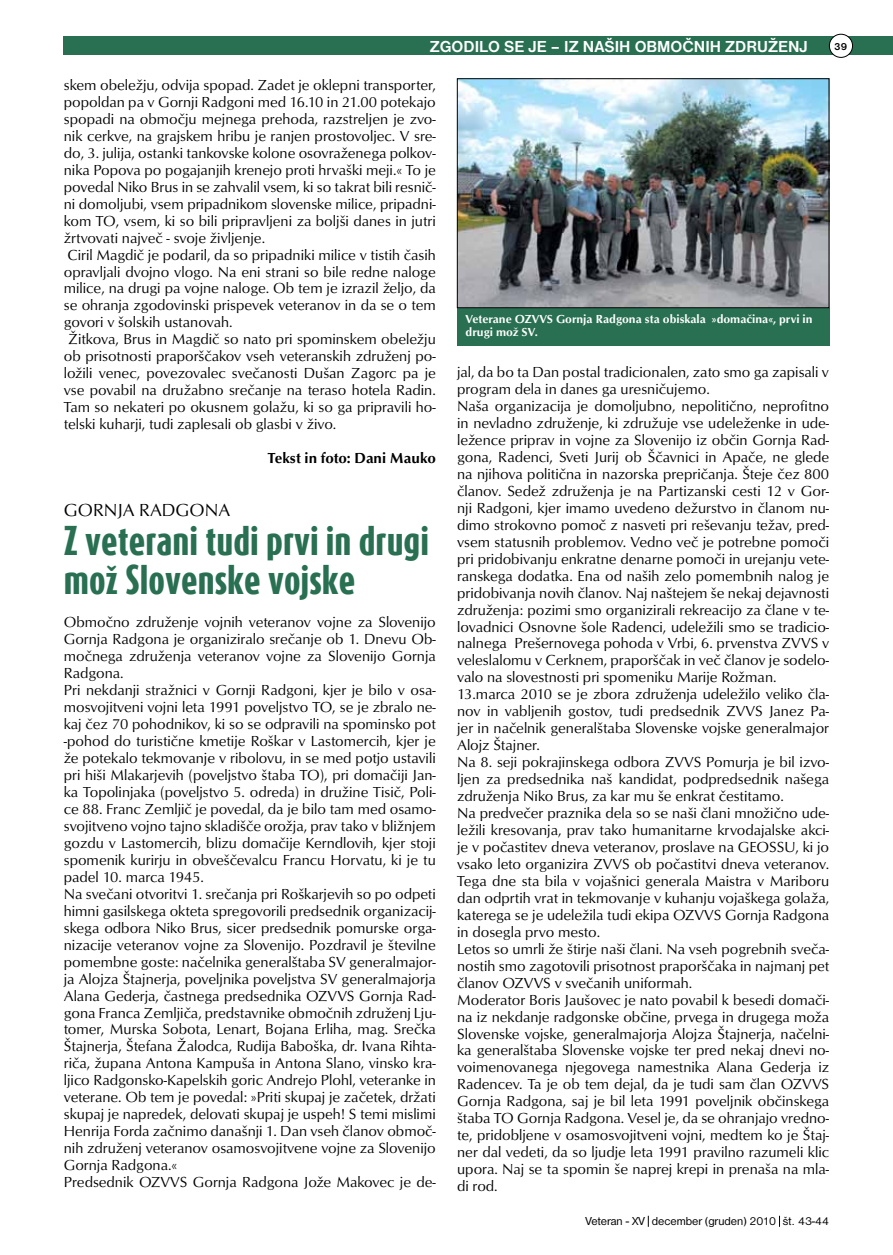
<style>
.page{position:relative;width:893px;height:1255px;background:#fff}
.page>*{position:absolute;margin:0;border:0;box-sizing:border-box;transform-origin:0 0}
.t1{font:800 34.5px/39px "Dax Compact";color:#297052}
.t2{font:18px "Optus TEE";color:#000}
.t3{font:700 16.5px "Nimbus San DEE";color:#fff}
.t4{font:15px/17px "Optus TEE";color:#000}
.t5{font:500 15px "Optus TEE";color:#000}
.t6{font:500 12px/13.5px "Optus TEE";color:#fff}
.t7{font:12px "Nimbus San DEE";color:#000}
.t8{font:700 10.5px "Nimbus San DEE";color:#000}
</style>
<div class="page">
<div style="left:64px;top:36px;width:829px;height:19px;background:#297052"></div>
<div style="left:829px;top:34px;width:23px;height:23px;background:#fff;border-radius:50%"></div>
<div style="left:829px;top:34px;width:24px;height:24px;border:1px solid #000;border-radius:50%"></div>
<div style="left:457px;top:303px;width:372px;height:43px;background:#297052"></div>
<img style="left:459px;top:80px;width:368px;height:226px">
<div style="left:457px;top:78px;width:372px;height:230px;border:1px solid #000"></div>
<p class="t3" style="left:430px;top:37px;width:380px">ZGODILO SE JE – IZ NAŠIH OBMOČNIH ZDRUŽENJ</p>
<p class="t8" style="left:834px;top:40px;width:15px">39</p>
<p class="t4" style="left:64px;top:76px;width:374px">skem obeležju, odvija spopad. Zadet je oklepni transporter,</p>
<p class="t4" style="left:64px;top:93px;width:374px">popoldan pa v Gornji Radgoni med 16.10 in 21.00 potekajo</p>
<p class="t4" style="left:64px;top:110px;width:374px">spopadi na območju mejnega prehoda, razstreljen je zvo-</p>
<p class="t4" style="left:64px;top:127px;width:374px">nik cerkve, na grajskem hribu je ranjen prostovoljec. V sre-</p>
<p class="t4" style="left:64px;top:144px;width:374px">do, 3. julija, ostanki tankovske kolone osovraženega polkov-</p>
<p class="t4" style="left:64px;top:161px;width:374px">nika Popova po pogajanjih krenejo proti hrvaški meji.« To je</p>
<p class="t4" style="left:64px;top:178px;width:374px">povedal Niko Brus in se zahvalil vsem, ki so takrat bili resnič-</p>
<p class="t4" style="left:64px;top:195px;width:374px">ni domoljubi, vsem pripadnikom slovenske milice, pripadni-</p>
<p class="t4" style="left:64px;top:212px;width:374px">kom TO, vsem, ki so bili pripravljeni za boljši danes in jutri</p>
<p class="t4" style="left:64px;top:229px;width:203px">žrtvovati največ - svoje življenje.</p>
<p class="t4" style="left:67px;top:246px;width:370px">Ciril Magdič je podaril, da so pripadniki milice v tistih časih</p>
<p class="t4" style="left:64px;top:263px;width:373px">opravljali dvojno vlogo. Na eni strani so bile redne naloge</p>
<p class="t4" style="left:64px;top:280px;width:373px">milice, na drugi pa vojne naloge. Ob tem je izrazil željo, da</p>
<p class="t4" style="left:64px;top:297px;width:374px">se ohranja zgodovinski prispevek veteranov in da se o tem</p>
<p class="t4" style="left:64px;top:314px;width:170px">govori v šolskih ustanovah.</p>
<p class="t4" style="left:68px;top:331px;width:369px">Žitkova, Brus in Magdič so nato pri spominskem obeležju</p>
<p class="t4" style="left:64px;top:347px;width:374px">ob prisotnosti praporščakov vseh veteranskih združenj po-</p>
<p class="t4" style="left:64px;top:364px;width:374px">ložili venec, povezovalec svečanosti Dušan Zagorc pa je</p>
<p class="t4" style="left:64px;top:381px;width:374px">vse povabil na družabno srečanje na teraso hotela Radin.</p>
<p class="t4" style="left:64px;top:398px;width:374px">Tam so nekateri po okusnem golažu, ki so ga pripravili ho-</p>
<p class="t4" style="left:64px;top:415px;width:274px">telski kuharji, tudi zaplesali ob glasbi v živo.</p>
<p class="t5" style="left:268px;top:448px;width:169px">Tekst in foto: Dani Mauko</p>
<p class="t2" style="left:64px;top:498px;width:168px">GORNJA RADGONA</p>
<h1 class="t1" style="left:64px;top:520px;width:367px">Z veterani tudi prvi in drugi mož Slovenske vojske</h1>
<p class="t4" style="left:64px;top:613px;width:374px">Območno združenje vojnih veteranov vojne za Slovenijo Gornja Radgona je organiziralo srečanje ob 1. Dnevu Ob&shy;močnega združenja veteranov vojne za Slovenijo Gornja Radgona.<br>Pri nekdanji stražnici v Gornji Radgoni, kjer je bilo v osa&shy;mosvojitveni vojni leta 1991 poveljstvo TO, se je zbralo ne&shy;kaj čez 70 pohodnikov, ki so se odpravili na spominsko pot -pohod do turistične kmetije Roškar v Lastomercih, kjer je že potekalo tekmovanje v ribolovu, in se med potjo ustavili pri hiši Mlakarjevih (poveljstvo štaba TO), pri domačiji Jan&shy;ka Topolinjaka (poveljstvo 5. odreda) in družine Tisič, Poli&shy;ce 88. Franc Zemljič je povedal, da je bilo tam med osamo&shy;svojitveno vojno tajno skladišče orožja, prav tako v bližnjem gozdu v Lastomercih, blizu domačije Kerndlovih, kjer stoji spomenik kurirju in obveščevalcu Francu Horvatu, ki je tu padel 10. marca 1945.<br>Na svečani otvoritvi 1. srečanja pri Roškarjevih so po odpeti himni gasilskega okteta spregovorili predsednik organizacij&shy;skega odbora Niko Brus, sicer predsednik pomurske orga&shy;nizacije veteranov vojne za Slovenijo. Pozdravil je številne pomembne goste: načelnika generalštaba SV generalmajor&shy;ja Alojza Štajnerja, poveljnika poveljstva SV generalmajorja Alana Gederja, častnega predsednika OZVVS Gornja Rad&shy;gona Franca Zemljiča, predstavnike območnih združenj Lju&shy;tomer, Murska Sobota, Lenart, Bojana Erliha, mag. Srečka Štajnerja, Štefana Žalodca, Rudija Baboška, dr. Ivana Rihta&shy;riča, župana Antona Kampuša in Antona Slano, vinsko kra&shy;ljico Radgonsko-Kapelskih goric Andrejo Plohl, veteranke in veterane. Ob tem je povedal: »Priti skupaj je začetek, držati skupaj je napredek, delovati skupaj je uspeh! S temi mislimi Henrija Forda začnimo današnji 1. Dan vseh članov območ&shy;nih združenj veteranov osamosvojitvene vojne za Slovenijo Gornja Radgona.«<br>Predsednik OZVVS Gornja Radgona Jože Makovec je de-</p>
<p class="t6" style="left:466px;top:311px;width:349px">Veterane OZVVS Gornja Radgona sta obiskala »domačina«, prvi in drugi mož SV.</p>
<p class="t4" style="left:457px;top:363px;width:374px">jal, da bo ta Dan postal tradicionalen, zato smo ga zapisali v program dela in danes ga uresničujemo.<br>Naša organizacija je domoljubno, nepolitično, neprofitno in nevladno združenje, ki združuje vse udeleženke in ude&shy;ležence priprav in vojne za Slovenijo iz občin Gornja Rad&shy;gona, Radenci, Sveti Jurij ob Ščavnici in Apače, ne glede na njihova politična in nazorska prepričanja. Šteje čez 800 članov. Sedež združenja je na Partizanski cesti 12 v Gor&shy;nji Radgoni, kjer imamo uvedeno dežurstvo in članom nu&shy;dimo strokovno pomoč z nasveti pri reševanju težav, pred&shy;vsem statusnih problemov. Vedno več je potrebne pomoči pri pridobivanju enkratne denarne pomoči in urejanju vete&shy;ranskega dodatka. Ena od naših zelo pomembnih nalog je pridobivanja novih članov. Naj naštejem še nekaj dejavnosti združenja: pozimi smo organizirali rekreacijo za člane v te&shy;lovadnici Osnovne šole Radenci, udeležili smo se tradicio&shy;nalnega Prešernovega pohoda v Vrbi, 6. prvenstva ZVVS v veleslalomu v Cerknem, praporščak in več članov je sodelo&shy;valo na slovestnosti pri spomeniku Marije Rožman.<br>13.marca 2010 se je zbora združenja udeležilo veliko čla&shy;nov in vabljenih gostov, tudi predsednik ZVVS Janez Pa&shy;jer in načelnik generalštaba Slovenske vojske generalmajor Alojz Štajner.<br>Na 8. seji pokrajinskega odbora ZVVS Pomurja je bil izvo&shy;ljen za predsednika naš kandidat, podpredsednik našega združenja Niko Brus, za kar mu še enkrat čestitamo.<br>Na predvečer praznika dela so se naši člani množično ude&shy;ležili kresovanja, prav tako humanitarne krvodajalske akci&shy;je v počastitev dneva veteranov, proslave na GEOSSU, ki jo vsako leto organizira ZVVS ob počastitvi dneva veteranov.<br>Tega dne sta bila v vojašnici generala Maistra v Mariboru dan odprtih vrat in tekmovanje v kuhanju vojaškega golaža, katerega se je udeležila tudi ekipa OZVVS Gornja Radgona in dosegla prvo mesto.<br>Letos so umrli že štirje naši člani. Na vseh pogrebnih sveča&shy;nostih smo zagotovili prisotnost praporščaka in najmanj pet članov OZVVS v svečanih uniformah.<br>Moderator Boris Jaušovec je nato povabil k besedi domači&shy;na iz nekdanje radgonske občine, prvega in drugega moža Slovenske vojske, generalmajorja Alojza Štajnerja, načelni&shy;ka generalštaba Slovenske vojske ter pred nekaj dnevi no&shy;voimenovanega njegovega namestnika Alana Gederja iz Radencev. Ta je ob tem dejal, da je tudi sam član OZVVS Gornja Radgona, saj je bil leta 1991 poveljnik občinskega štaba TO Gornja Radgona. Vesel je, da se ohranjajo vredno&shy;te, pridobljene v osamosvojitveni vojni, medtem ko je Štaj&shy;ner dal vedeti, da so ljudje leta 1991 pravilno razumeli klic upora. Naj se ta spomin še naprej krepi in prenaša na mla&shy;di rod.</p>
<p class="t7" style="left:586px;top:1213px;width:245px">Veteran - XV december (gruden) 2010 št. 43-44</p>
</div>
